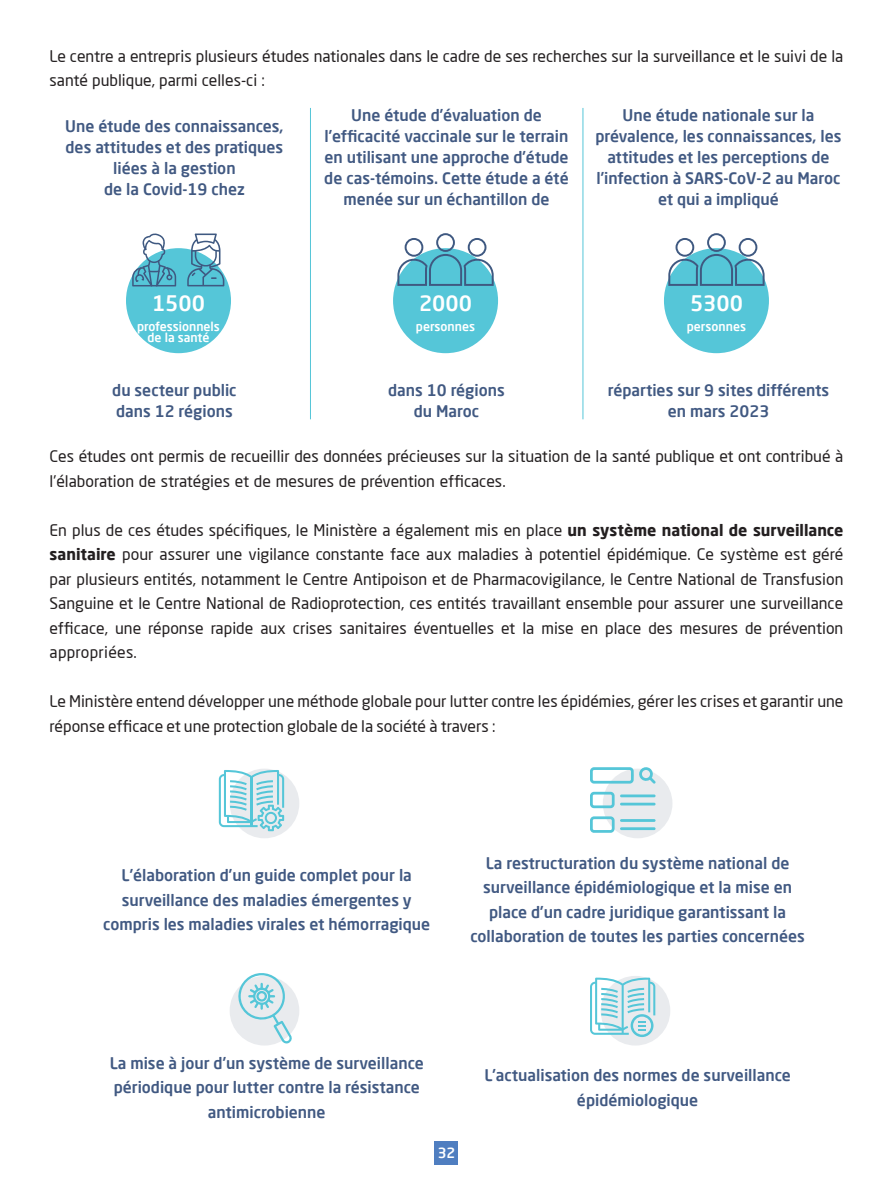
<style>
.page{position:relative;width:893px;height:1191px;background:#fff}
.page>*{position:absolute;margin:0;border:0;box-sizing:border-box;transform-origin:0 0}
.t1{font:500 21px "Neo Sans Arabic";color:#fff}
.t2{font:15.75px/24.5px "Neo Sans Arabic";color:#231f20}
.t3{font:500 15.75px/21px "Neo Sans Arabic";color:#415982;text-align:center}
.t4{font:500 14px "Neo Sans Arabic";color:#fff}
.t5{font:500 12.25px/10.5px "Neo Sans Arabic";color:#fff;text-align:center}
.s1{font-weight:700}
</style>
<div class="page">
<div style="left:435px;top:1141px;width:23px;height:23px;background:#4f7ec0"></div>
<div style="left:126px;top:248px;width:105px;height:105px;background:#55c6d8;border-radius:50%"></div>
<svg style="left:187px;top:233px;width:37px;height:53px"></svg>
<svg style="left:132px;top:233px;width:44px;height:53px"></svg>
<div style="left:393px;top:248px;width:105px;height:105px;background:#55c6d8;border-radius:50%"></div>
<div style="left:664px;top:248px;width:105px;height:105px;background:#55c6d8;border-radius:50%"></div>
<svg style="left:397px;top:233px;width:97px;height:53px"></svg>
<svg style="left:668px;top:233px;width:97px;height:53px"></svg>
<div style="left:230px;top:976px;width:69px;height:69px;background:#e9ebee;border-radius:50%"></div>
<div style="left:601px;top:976px;width:69px;height:69px;background:#e9ebee;border-radius:50%"></div>
<div style="left:230px;top:768px;width:69px;height:70px;background:#e9ebee;border-radius:50%"></div>
<div style="left:603px;top:768px;width:69px;height:70px;background:#e9ebee;border-radius:50%"></div>
<svg style="left:235px;top:973px;width:57px;height:71px"></svg>
<svg style="left:590px;top:767px;width:66px;height:16px"></svg>
<svg style="left:590px;top:792px;width:66px;height:16px"></svg>
<svg style="left:590px;top:816px;width:66px;height:16px"></svg>
<svg style="left:219px;top:770px;width:65px;height:61px"></svg>
<svg style="left:590px;top:977px;width:65px;height:60px"></svg>
<hr style="left:582px;top:108px;width:1px;height:311px;background:#55c6d8">
<hr style="left:310px;top:108px;width:1px;height:311px;background:#55c6d8">
<p class="t2" style="left:50px;top:44px;width:795px">Le centre a entrepris plusieurs études nationales dans le cadre de ses recherches sur la surveillance et le suivi de la santé publique, parmi celles-ci :</p>
<p class="t3" style="left:65px;top:116px;width:220px">Une étude des connaissances, des attitudes et des pratiques liées à la gestion<br>de la Covid-19 chez</p>
<p class="t3" style="left:324px;top:105px;width:246px">Une étude d’évaluation de l’efficacité vaccinale sur le terrain en utilisant une approche d’étude de cas-témoins. Cette étude a été menée sur un échantillon de</p>
<p class="t3" style="left:595px;top:105px;width:248px">Une étude nationale sur la prévalence, les connaissances, les attitudes et les perceptions de l’infection à SARS-CoV-2 au Maroc et qui a impliqué</p>
<h1 class="t1" style="left:152px;top:287px;width:54px">1500</h1>
<h1 class="t1" style="left:419px;top:287px;width:54px">2000</h1>
<h1 class="t1" style="left:690px;top:287px;width:54px">5300</h1>
<p class="t5" style="left:137px;top:321px;width:84px">professionnels de la santé</p>
<p class="t5" style="left:416px;top:321px;width:61px">personnes</p>
<p class="t5" style="left:687px;top:321px;width:61px">personnes</p>
<p class="t3" style="left:112px;top:379px;width:126px;text-align:left">du secteur public dans 12 régions</p>
<p class="t3" style="left:388px;top:379px;width:118px">dans 10 régions du Maroc</p>
<p class="t3" style="left:608px;top:379px;width:223px">réparties sur 9 sites différents en mars 2023</p>
<p class="t2" style="left:50px;top:444px;width:795px">Ces études ont permis de recueillir des données précieuses sur la situation de la santé publique et ont contribué à l’élaboration de stratégies et de mesures de prévention efficaces.</p>
<p class="t2" style="left:50px;top:518px;width:795px;text-align:justify">En plus de ces études spécifiques, le Ministère a également mis en place <span class="s1">un système national de surveillance sanitaire</span> pour assurer une vigilance constante face aux maladies à potentiel épidémique. Ce système est géré par plusieurs entités, notamment le Centre Antipoison et de Pharmacovigilance, le Centre National de Transfusion Sanguine et le Centre National de Radioprotection, ces entités travaillant ensemble pour assurer une surveillance efficace, une réponse rapide aux crises sanitaires éventuelles et la mise en place des mesures de prévention appropriées.</p>
<p class="t2" style="left:50px;top:689px;width:795px">Le Ministère entend développer une méthode globale pour lutter contre les épidémies, gérer les crises et garantir une réponse efficace et une protection globale de la société à travers :</p>
<p class="t3" style="left:103px;top:863px;width:328px;line-height:24.5px">L’élaboration d’un guide complet pour la surveillance des maladies émergentes y compris les maladies virales et hémorragique</p>
<p class="t3" style="left:470px;top:851px;width:336px;line-height:24.5px">La restructuration du système national de surveillance épidémiologique et la mise en place d’un cadre juridique garantissant la collaboration de toutes les parties concernées</p>
<p class="t3" style="left:110px;top:1051px;width:316px;line-height:24.5px">La mise à jour d’un système de surveillance périodique pour lutter contre la résistance antimicrobienne</p>
<p class="t4" style="left:438px;top:1142px;width:19px">32</p>
<p class="t3" style="left:484px;top:1063px;width:308px;line-height:24.5px">L’actualisation des normes de surveillance épidémiologique</p>
</div>
